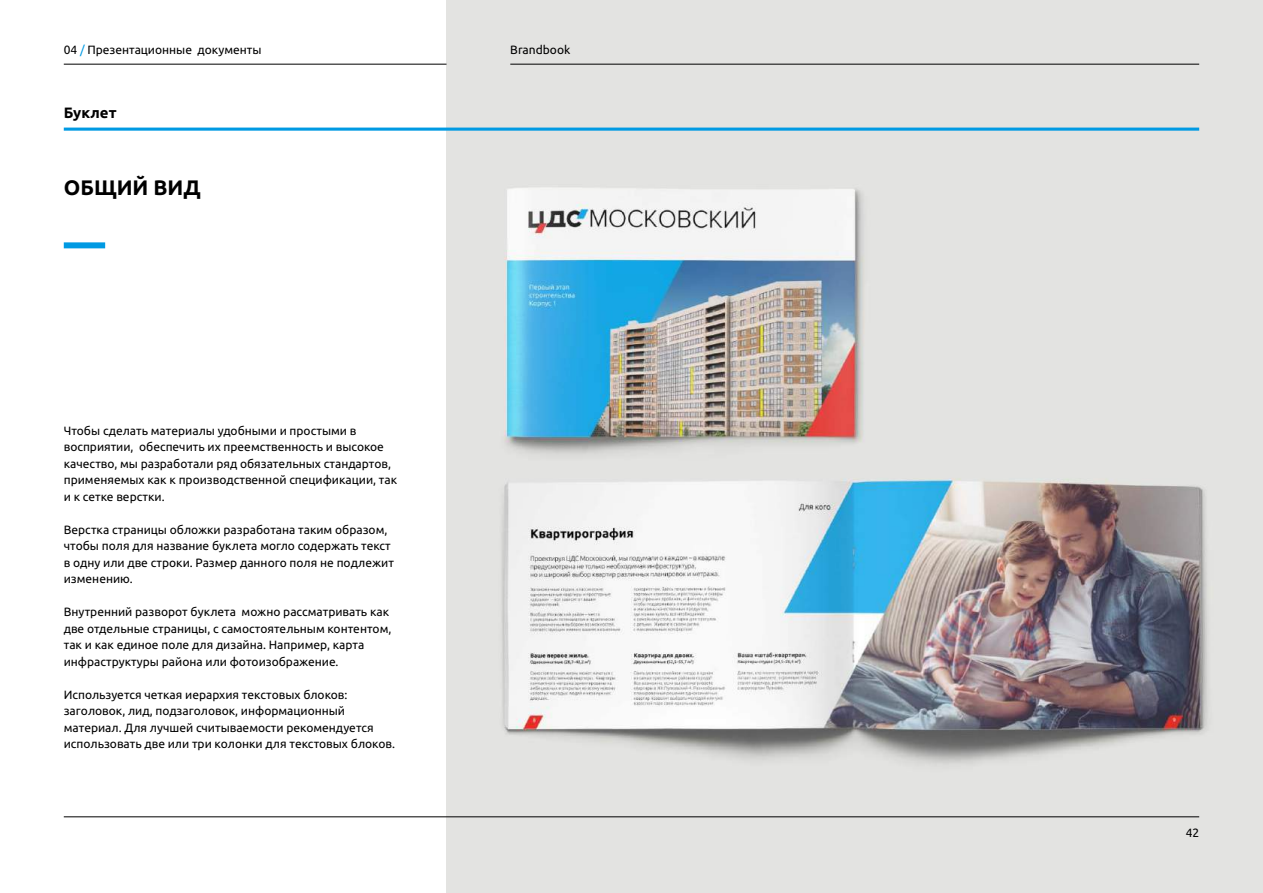
<style>
.page{position:relative;width:1263px;height:893px;background:#fff}
.page>*{position:absolute;margin:0;border:0;box-sizing:border-box;transform-origin:0 0}
.t1{font:700 21px "Ubuntu";color:#000}
.t2{font:700 15px "Ubuntu";color:#000}
.t3{font:12px/16.5px "Ubuntu";color:#000}
.s1{color:#009ae3}
</style>
<div class="page">
<img style="left:446px;top:0;width:817px;height:893px">
<hr style="left:64px;top:816px;width:1135px;height:1px;background:#000">
<div style="left:64px;top:242px;width:41px;height:6px;background:#009ae3"></div>
<hr style="left:64px;top:128px;width:1135px;height:3px;background:#009ae3">
<hr style="left:510px;top:64px;width:689px;height:1px;background:#000">
<hr style="left:64px;top:64px;width:382px;height:1px;background:#000">
<p class="t3" style="left:64px;top:41px;width:199px">04 <span class="s1">/</span> Презентационные документы</p>
<p class="t3" style="left:510px;top:41px;width:62px">Brandbook</p>
<p class="t2" style="left:64px;top:104px;width:54px">Буклет</p>
<h1 class="t1" style="left:64px;top:175px;width:121px">ОБЩИ Й ВИД</h1>
<p class="t3" style="left:64px;top:422px;width:335px">Чтобы сделать материалы удобными и простыми в восприятии, обеспечить их преемственность и высокое качество, мы разработали ряд обязательных стандартов, применяемых как к производственной спецификации, так и к сетке верстки.</p>
<p class="t3" style="left:64px;top:521px;width:332px">Верстка страницы обложки разработана таким образом, чтобы поля для название буклета могло содержать текст в одну или две строки. Размер данного поля не подлежит изменению.</p>
<p class="t3" style="left:64px;top:603px;width:329px">Внутренний разворот буклета можно рассматривать как две отдельные страницы, с самостоятельным контентом, так и как единое поле для дизайна. Например, карта инфраструктуры района или фотоизображение.</p>
<p class="t3" style="left:64px;top:686px;width:331px">Используется четкая иерархия текстовых блоков: заголовок, лид, подзаголовок, информационный материал. Для лучшей считываемости рекомендуется использовать две или три колонки для текстовых блоков.</p>
<p class="t3" style="left:1186px;top:824px;width:15px">42</p>
</div>
